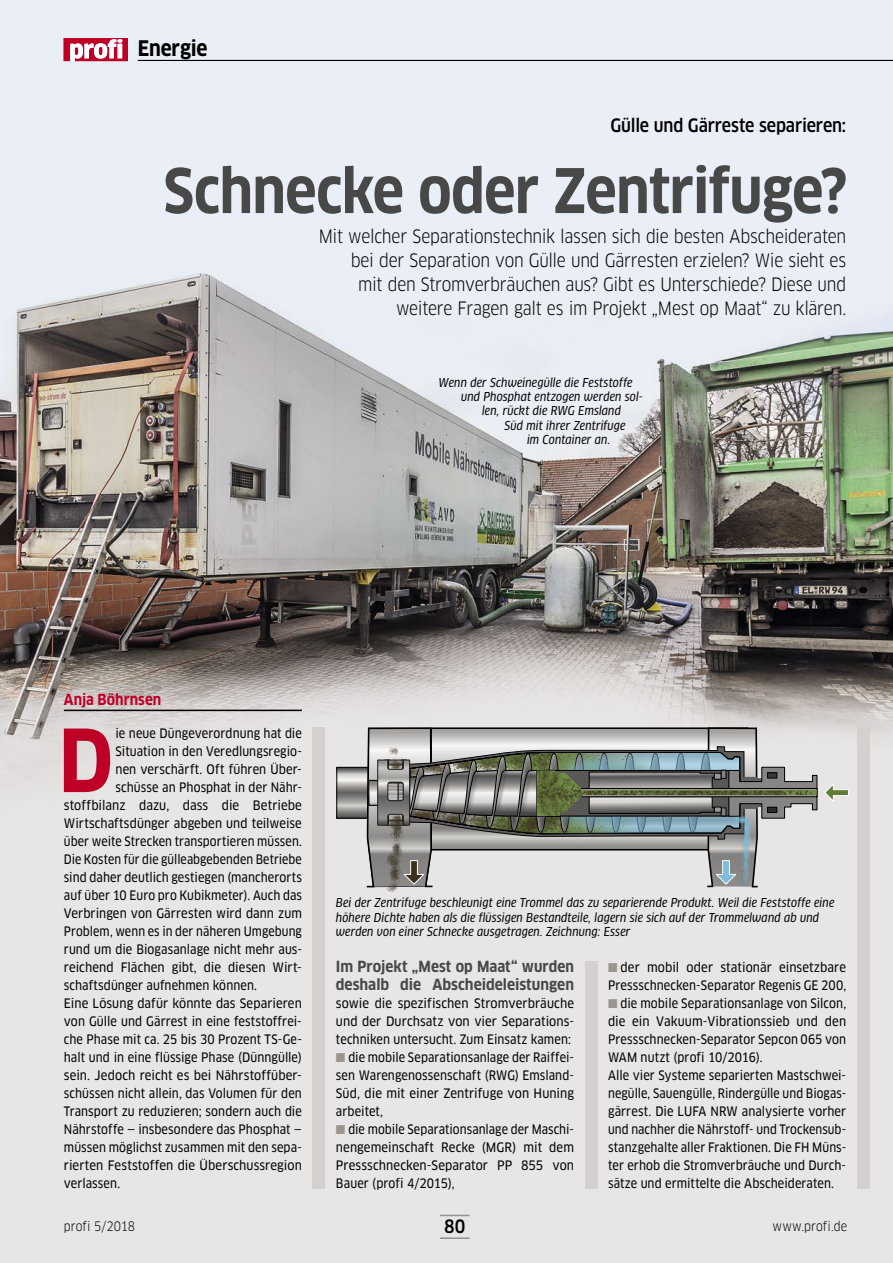
<style>
.page{position:relative;width:893px;height:1263px;background:#fff}
.page>*{position:absolute;margin:0;border:0;box-sizing:border-box;transform-origin:0 0}
.Fließtext_Initial{font:700 condensed 84.75px "Clan OT";color:#be0027}
.Titel{font:700 condensed 60px "Clan OT";letter-spacing:-.015em;color:#484848}
.Rubrik{font:700 condensed 21px "Clan OT";letter-spacing:-.01em;color:#000}
.Titel-2{font:condensed 18px/24px "Clan OT";letter-spacing:-.015em;color:#000;text-align:right}
.Dachzeile{font:500 condensed 18px "Clan OT";letter-spacing:-.005em;color:#000}
.Seitenzahl{font:500 condensed 18px "Clan OT";color:#000}
.Fließtext{font:700 condensed 15px/18px "Clan OT";color:#484848}
.Autor{font:700 condensed 15px "Clan OT";letter-spacing:.005em;color:#be0027}
.Fließtext-2{font:12.75px/18px "Clan OT Narrow News";letter-spacing:.005em;color:#000;text-align:justify}
.Fließtext_Initial-2{font:12.75px "Clan OT Narrow News";letter-spacing:.005em;color:#000}
.Fließtext-3{font:12.75px/18px "Clan OT Narrow News";letter-spacing:.005em;color:#000;text-align:justify;scale:.95 1}
.Fließtext-4{font:12.75px/18px "Clan OT Narrow News";letter-spacing:.005em;color:#000;text-align:justify;scale:.96 1}
.Fließtext_Initial-3{font:12.75px "Clan OT Narrow News";letter-spacing:.005em;color:#000;scale:.95 1}
.Fließtext_Initial-4{font:12.75px "Clan OT Narrow News";letter-spacing:.005em;color:#000;scale:.94 1}
.Fließtext_Initial-5{font:12.75px "Clan OT Narrow News";letter-spacing:.005em;color:#000;scale:.96 1}
.Pagina{font:condensed 12.75px "Clan OT";letter-spacing:.005em;color:#000}
.BU{font:italic 12px/14.2px "Clan OT Narr News";letter-spacing:.01em;color:#000;scale:.95 1}
.s1{color:#9c948e}
</style>
<div class="page">
<img style="left:0;top:0;width:893px;height:1263px">
<div style="left:857px;top:727px;width:13px;height:462px;background:#d4d0cd"></div>
<div style="left:585px;top:962px;width:12px;height:227px;background:#d4d0cd"></div>
<div style="left:313px;top:727px;width:12px;height:462px;background:#d4d0cd"></div>
<hr style="left:64px;top:710px;width:238px;height:1px;background:#000">
<svg style="left:338px;top:769px;width:27px;height:47px"></svg>
<div style="left:336px;top:767px;width:33px;height:51px;border:1px solid #000"></div>
<div style="left:409px;top:893px;width:331px;height:51px;background:#e7e5e6"></div>
<svg style="left:365px;top:727px;width:453px;height:161px"></svg>
<svg style="left:824px;top:782px;width:25px;height:21px"></svg>
<img style="left:384px;top:737px;width:368px;height:156px">
<hr style="left:440px;top:1215px;width:30px;height:1px;background:#939393">
<hr style="left:440px;top:1237px;width:30px;height:2px;background:#939393">
<hr style="left:138px;top:60px;width:755px;height:1px;background:#000">
<svg style="left:64px;top:38px;width:64px;height:23px"></svg>
<hr style="left:118px;top:44px;width:4px;height:14px;background:#fff">
<p class="Rubrik" style="left:138px;top:36px;width:71px">Energie</p>
<p class="Dachzeile" style="left:611px;top:114px;width:237px">Gülle und Gärreste separieren:</p>
<p class="Titel" style="left:163px;top:156px;width:685px">Schnecke oder Zentrifuge?</p>
<p class="Titel-2" style="left:319px;top:225px;width:529px">Mit welcher Separationstechnik lassen sich die besten Abscheideraten bei der Separation von Gülle und Gärresten erzielen? Wie sieht es<br>mit den Stromverbräuchen aus? Gibt es Unterschiede? Diese und weitere Fragen galt es im Projekt „Mest op Maat“ zu klären.</p>
<p class="BU" style="left:438px;top:375px;width:206px">Wenn der Schweinegülle die Feststoffe</p>
<p class="BU" style="left:461px;top:390px;width:193px">und Phosphat entzogen werden sol-</p>
<p class="BU" style="left:482px;top:404px;width:148px">len, rückt die RWG Emsland</p>
<p class="BU" style="left:504px;top:418px;width:129px">Süd mit ihrer Zentrifuge</p>
<p class="BU" style="left:527px;top:432px;width:89px">im Container an.</p>
<p class="Autor" style="left:64px;top:691px;width:99px">Anja Böhrnsen</p>
<p class="Fließtext_Initial" style="left:59px;top:712px;width:56px">D</p>
<p class="Fließtext_Initial-2" style="left:116px;top:726px;width:188px">ie neue Düngeverordnung hat die</p>
<p class="Fließtext_Initial-2" style="left:116px;top:744px;width:188px">Situation in den Veredlungsregio-</p>
<p class="Fließtext_Initial-2" style="left:116px;top:762px;width:188px">nen verschärft. Oft führen Über-</p>
<p class="Fließtext_Initial-2" style="left:116px;top:780px;width:188px">schüsse an Phosphat in der Nähr-</p>
<p class="Fließtext_Initial-2" style="left:64px;top:798px;width:240px">stoffbilanz dazu, dass die Betriebe</p>
<p class="Fließtext_Initial-2" style="left:64px;top:816px;width:240px">Wirtschaftsdünger abgeben und teilweise</p>
<p class="Fließtext_Initial-3" style="left:64px;top:834px;width:252px">über weite Strecken transportieren müssen.</p>
<p class="Fließtext_Initial-4" style="left:64px;top:852px;width:255px">Die Kosten für die gülleabgebenden Betriebe</p>
<p class="Fließtext_Initial-2" style="left:64px;top:870px;width:240px">sind daher deutlich gestiegen (mancherorts</p>
<p class="Fließtext_Initial-5" style="left:64px;top:888px;width:249px">auf über 10 Euro pro Kubikmeter). Auch das</p>
<p class="Fließtext_Initial-2" style="left:64px;top:906px;width:240px">Verbringen von Gärresten wird dann zum</p>
<p class="Fließtext_Initial-3" style="left:64px;top:924px;width:252px">Problem, wenn es in der näheren Umgebung</p>
<p class="Fließtext_Initial-2" style="left:64px;top:942px;width:240px">rund um die Biogasanlage nicht mehr aus-</p>
<p class="Fließtext_Initial-2" style="left:64px;top:960px;width:240px">reichend Flächen gibt, die diesen Wirt-</p>
<p class="Fließtext_Initial-2" style="left:64px;top:978px;width:195px">schaftsdünger aufnehmen können.</p>
<p class="Fließtext-2" style="left:64px;top:994px;width:240px">Eine Lösung dafür könnte das Separieren von Gülle und Gärrest in eine feststoffrei&shy;che Phase mit ca. 25 bis 30 Prozent TS-Ge&shy;halt und in eine flüssige Phase (Dünngülle) sein. Jedoch reicht es bei Nährstoffüber&shy;schüssen nicht allein, das Volumen für den Transport zu reduzieren; sondern auch die Nährstoffe — insbesondere das Phosphat — müssen möglichst zusammen mit den sepa&shy;rierten Feststoffen die Überschussregion verlassen.</p>
<p class="BU" style="left:336px;top:896px;width:526px">Bei der Zentrifuge beschleunigt eine Trommel das zu separierende Produkt. Weil die Feststoffe eine höhere Dichte haben als die flüssigen Bestandteile, lagern sie sich auf der Trommelwand ab und werden von einer Schnecke ausgetragen. Zeichnung: Esser</p>
<p class="Fließtext" style="left:336px;top:958px;width:240px">Im Projekt „Mest op Maat“ wurden deshalb die Abscheideleistungen</p>
<p class="Fließtext-2" style="left:336px;top:994px;width:240px">sowie die spezifischen Stromverbräuche und der Durchsatz von vier Separations&shy;techniken untersucht. Zum Einsatz kamen:</p>
<p class="Fließtext-4" style="left:336px;top:1048px;width:250px"><span class="s1">■■</span> die mobile Separationsanlage der Raiffei&shy;sen Warengenossenschaft (RWG) Emsland-Süd, die mit einer Zentrifuge von Huning arbeitet,</p>
<p class="Fließtext-3" style="left:336px;top:1120px;width:252px"><span class="s1">■■</span> die mobile Separationsanlage der Maschi&shy;nengemeinschaft Recke (MGR) mit dem Pressschnecken-Separator PP 855 von Bauer (profi 4/2015),</p>
<p class="Fließtext-2" style="left:608px;top:958px;width:240px"><span class="s1">■■</span> der mobil oder stationär einsetzbare<br>Pressschnecken-Separator Regenis GE 200,</p>
<p class="Fließtext-2" style="left:608px;top:994px;width:240px"><span class="s1">■■</span> die mobile Separationsanlage von Silcon, die ein Vakuum-Vibrationssieb und den Pressschnecken-Separator Sepcon 065 von WAM nutzt (profi 10/2016).</p>
<p class="Fließtext-2" style="left:608px;top:1066px;width:240px">Alle vier Systeme separierten Mastschwei&shy;negülle, Sauengülle, Rindergülle und Biogas&shy;gärrest. Die LUFA NRW analysierte vorher und nachher die Nährstoff- und Trockensub&shy;stanzgehalte aller Fraktionen. Die FH Müns&shy;ter erhob die Stromverbräuche und Durch&shy;sätze und ermittelte die Abscheideraten.</p>
<p class="Pagina" style="left:64px;top:1218px;width:73px">profi 5/2018</p>
<p class="Seitenzahl" style="left:444px;top:1216px;width:23px">80</p>
<p class="Pagina" style="left:773px;top:1218px;width:76px">www.profi.de</p>
</div>
